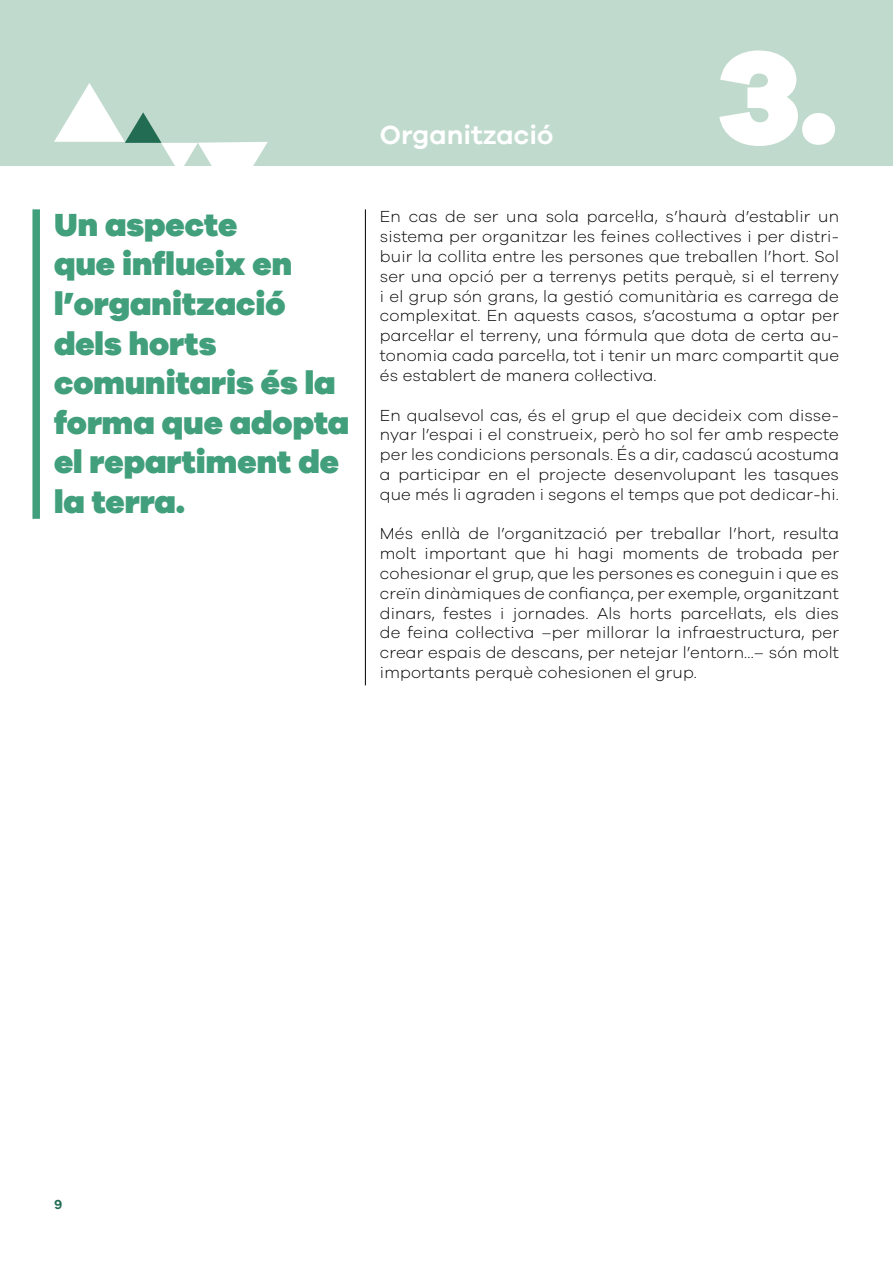
<style>
.page{position:relative;width:893px;height:1263px;background:#fff}
.page>*{position:absolute;margin:0;border:0;box-sizing:border-box;transform-origin:0 0}
.t1{font:900 136.5px "Galano Grotesque";color:#fff}
.t2{font:900 33px/39.6px "Galano Grotesque";color:#419f7b}
.t3{font:600 27px "Galano Grotesque";color:#fff}
.t4{font:300 16.5px/19.8px "Galano Grotesque";letter-spacing:.01em;color:#000;text-align:justify}
.t5{font:600 13.5px "Galano Grotesque";color:#216c53}
</style>
<div class="page">
<div style="left:0;top:0;width:893px;height:166px;background:#c0dacd"></div>
<svg style="left:54px;top:83px;width:214px;height:83px"></svg>
<hr style="left:365px;top:209px;width:1px;height:476px;background:#000">
<div style="left:32px;top:209px;width:8px;height:310px;background:#419f7b"></div>
<h2 class="t2" style="left:54px;top:204px;width:297px">Un aspecte<br>que influeix en l’organització dels horts comunitaris és la forma que adopta el repartiment de la terra.</h2>
<h3 class="t3" style="left:380px;top:118px;width:175px">Organització</h3>
<h1 class="t1" style="left:717px;top:11px;width:121px">3.</h1>
<p class="t4" style="left:380px;top:206px;width:461px">En cas de ser una sola parcel·la, s’haurà d’establir un sistema per organitzar les feines col·lectives i per distri&shy;buir la collita entre les persones que treballen l’hort. Sol ser una opció per a terrenys petits perquè, si el terreny i el grup són grans, la gestió comunitària es carrega de complexitat. En aquests casos, s’acostuma a optar per parcel·lar el terreny, una fórmula que dota de certa au&shy;tonomia cada parcel·la, tot i tenir un marc compartit que és establert de manera col·lectiva.</p>
<p class="t4" style="left:380px;top:404px;width:461px">En qualsevol cas, és el grup el que decideix com disse&shy;nyar l’espai i el construeix, però ho sol fer amb respecte per les condicions personals. És a dir, cadascú acostuma a participar en el projecte desenvolupant les tasques que més li agraden i segons el temps que pot dedicar-hi.</p>
<p class="t4" style="left:380px;top:523px;width:461px">Més enllà de l’organització per treballar l’hort, resulta molt important que hi hagi moments de trobada per cohesionar el grup, que les persones es coneguin i que es creïn dinàmiques de confiança, per exemple, organitzant dinars, festes i jornades. Als horts parcel·lats, els dies de feina col·lectiva –per millorar la infraestructura, per crear espais de descans, per netejar l’entorn...– són molt importants perquè cohesionen el grup.</p>
<p class="t5" style="left:54px;top:1196px;width:10px">9</p>
</div>
